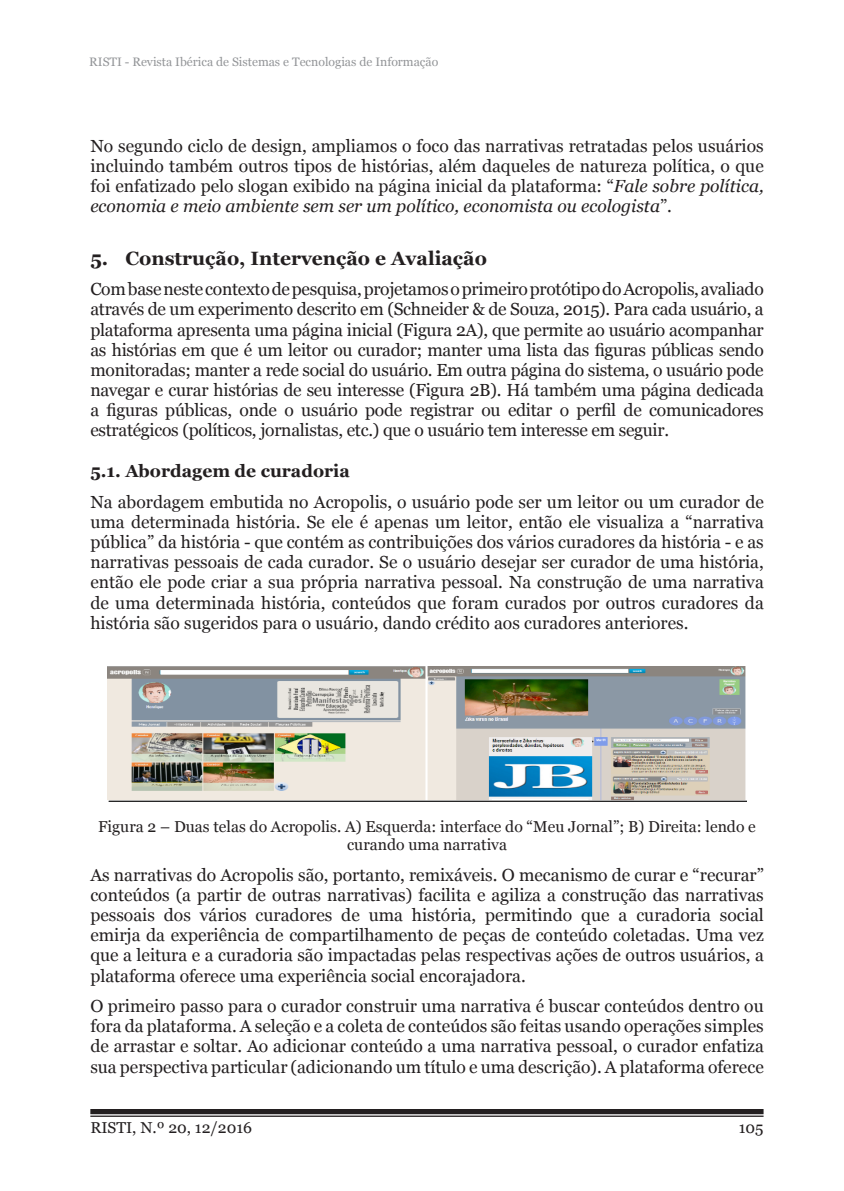
<style>
.page{position:relative;width:844px;height:1191px;background:#fff}
.page>*{position:absolute;margin:0;border:0;box-sizing:border-box;transform-origin:0 0}
.t1{font:700 19.25px "Georgia";color:#231f20}
.txt{font:17.5px/20.1px "Georgia";color:#231f20;text-align:justify}
.t2{font:700 17.5px "Georgia";color:#231f20}
.legned{font:15.75px/17.8px "Georgia";color:#231f20;text-align:center}
.t3{font:12.25px "Georgia";color:#939598}
.s1{font-style:italic}
</style>
<div class="page">
<div style="left:90px;top:1109px;width:673px;height:5px;background:#231f20"></div>
<hr style="left:90px;top:1115px;width:673px;height:1px;background:#231f20">
<img style="left:107px;top:666px;width:639px;height:136px">
<p class="t3" style="left:89px;top:54px;width:350px">RISTI - Revista Ibérica de Sistemas e Tecnologias de Informação</p>
<p class="txt" style="left:90px;top:136px;width:674px">No segundo ciclo de design, ampliamos o foco das narrativas retratadas pelos usuários incluindo também outros tipos de histórias, além daqueles de natureza política, o que foi enfatizado pelo slogan exibido na página inicial da plataforma: “<span class="s1">Fale sobre política, economia e meio ambiente sem ser um político, economista ou ecologista</span>”.</p>
<h1 class="t1" style="left:90px;top:245px;width:398px">5. Construção, Intervenção e Avaliação</h1>
<p class="txt" style="left:90px;top:279px;width:674px">Com base neste contexto de pesquisa, projetamos o primeiro protótipo do Acropolis, avaliado através de um experimento descrito em (Schneider &amp; de Souza, 2015). Para cada usuário, a plataforma apresenta uma página inicial (Figura 2A), que permite ao usuário acompanhar as histórias em que é um leitor ou curador; manter uma lista das figuras públicas sendo monitoradas; manter a rede social do usuário. Em outra página do sistema, o usuário pode navegar e curar histórias de seu interesse (Figura 2B). Há também uma página dedicada a figuras públicas, onde o usuário pode registrar ou editar o perfil de comunicadores estratégicos (políticos, jornalistas, etc.) que o usuário tem interesse em seguir.</p>
<h2 class="t2" style="left:90px;top:460px;width:261px">5.1. Abordagem de curadoria</h2>
<p class="txt" style="left:90px;top:492px;width:674px">Na abordagem embutida no Acropolis, o usuário pode ser um leitor ou um curador de uma determinada história. Se ele é apenas um leitor, então ele visualiza a “narrativa pública” da história - que contém as contribuições dos vários curadores da história - e as narrativas pessoais de cada curador. Se o usuário desejar ser curador de uma história, então ele pode criar a sua própria narrativa pessoal. Na construção de uma narrativa de uma determinada história, conteúdos que foram curados por outros curadores da história são sugeridos para o usuário, dando crédito aos curadores anteriores.</p>
<p class="legned" style="left:98px;top:818px;width:659px">Figura 2 – Duas telas do Acropolis. A) Esquerda: interface do “Meu Jornal”; B) Direita: lendo e curando uma narrativa</p>
<p class="txt" style="left:90px;top:865px;width:674px">As narrativas do Acropolis são, portanto, remixáveis. O mecanismo de curar e “recurar” conteúdos (a partir de outras narrativas) facilita e agiliza a construção das narrativas pessoais dos vários curadores de uma história, permitindo que a curadoria social emirja da experiência de compartilhamento de peças de conteúdo coletadas. Uma vez que a leitura e a curadoria são impactadas pelas respectivas ações de outros usuários, a plataforma oferece uma experiência social encorajadora.</p>
<p class="txt" style="left:90px;top:996px;width:674px">O primeiro passo para o curador construir uma narrativa é buscar conteúdos dentro ou fora da plataforma. A seleção e a coleta de conteúdos são feitas usando operações simples de arrastar e soltar. Ao adicionar conteúdo a uma narrativa pessoal, o curador enfatiza sua perspectiva particular (adicionando um título e uma descrição). A plataforma oferece</p>
<p class="legned" style="left:90px;top:1118px;width:163px">RISTI, N.º 20, 12/2016</p>
<p class="legned" style="left:738px;top:1118px;width:26px">105</p>
</div>
